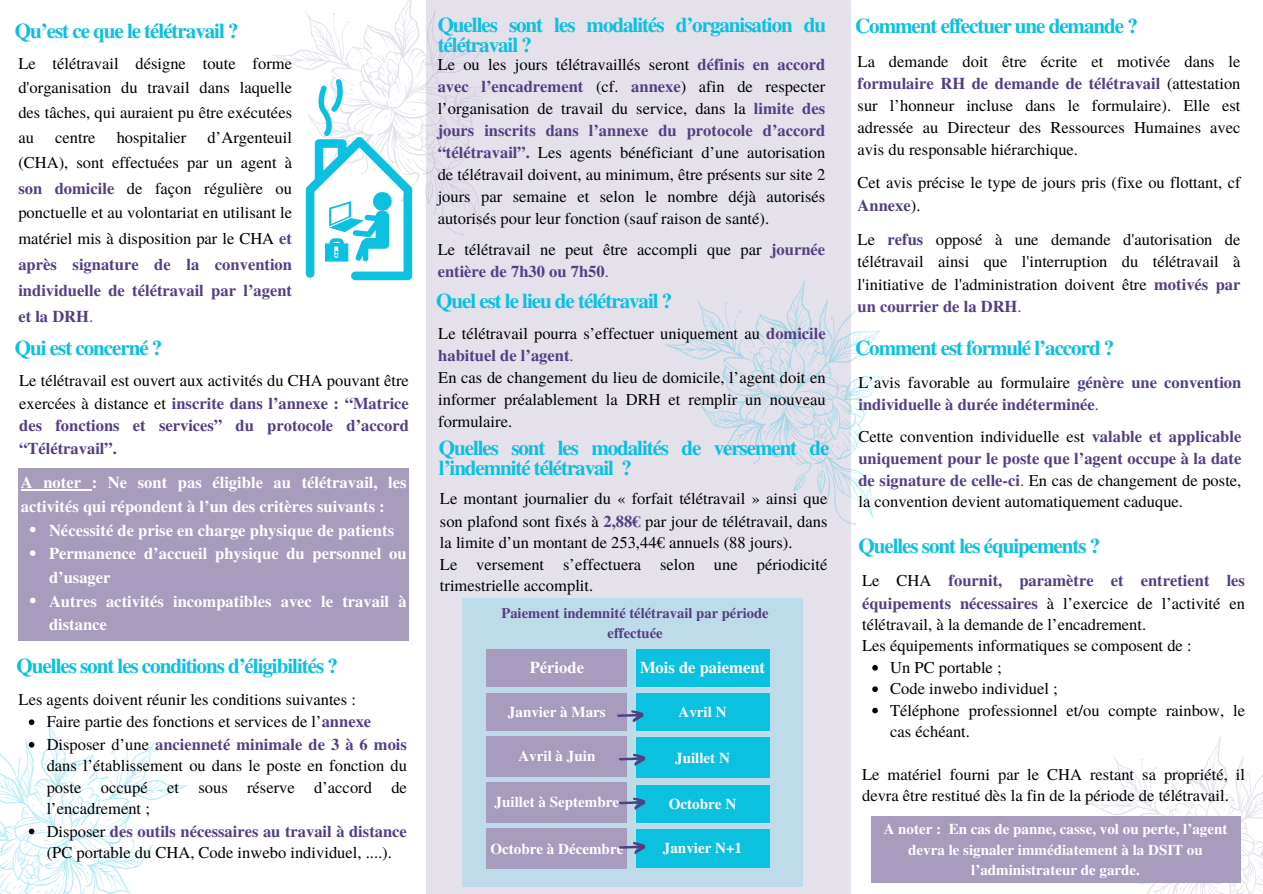
<style>
.page{position:relative;width:1263px;height:894px;background:#fff}
.page>*{position:absolute;margin:0;border:0;box-sizing:border-box;transform-origin:0 0}
.t1{font:700 21px/20.2px "Te X Gyre Termes";letter-spacing:-.05em;color:#0cc0df}
.t2{font:16.5px/22px "Te X Gyre Termes";color:#000}
.t3{font:700 16.5px/23.7px "Te X Gyre Termes";color:#fff}
.t4{font:700 16.5px/22.5px "Te X Gyre Termes";color:#543e82;text-align:justify}
.t5{font:700 15px/20.2px "Te X Gyre Termes";color:#fefeff;text-align:center}
.t6{font:700 15px "Te X Gyre Termes";color:#fff}
.t7{font:700 14.55px/19.8px "Te X Gyre Termes";color:#543e82;text-align:center}
.s1{font-weight:700;color:#543e82}
.s2{color:#543e82}
.s3{font-weight:400;color:#000}
.s4{font-weight:400}
</style>
<div class="page">
<div style="left:426px;top:0;width:424px;height:892px;background:#e4e1eb"></div>
<svg style="left:1081px;top:736px;width:182px;height:157px"></svg>
<svg style="left:273px;top:0;width:218px;height:236px"></svg>
<svg style="left:665px;top:280px;width:219px;height:245px"></svg>
<div style="left:19px;top:468px;width:390px;height:172px;background:#a79bbe"></div>
<hr style="left:21px;top:489px;width:71px;height:1px;background:#fff">
<svg style="left:30px;top:526px;width:6px;height:6px"></svg>
<svg style="left:30px;top:550px;width:6px;height:6px"></svg>
<svg style="left:30px;top:597px;width:6px;height:6px"></svg>
<div style="left:462px;top:597px;width:340px;height:289px;background:#bddbe8"></div>
<div style="left:636px;top:828px;width:133px;height:39px;background:#0cc0df"></div>
<div style="left:487px;top:649px;width:140px;height:38px;background:#a79bbe"></div>
<div style="left:636px;top:649px;width:133px;height:38px;background:#0cc0df"></div>
<div style="left:487px;top:692px;width:140px;height:38px;background:#a79bbe"></div>
<div style="left:487px;top:736px;width:140px;height:40px;background:#a79bbe"></div>
<div style="left:487px;top:782px;width:140px;height:40px;background:#a79bbe"></div>
<div style="left:636px;top:693px;width:133px;height:38px;background:#0cc0df"></div>
<div style="left:636px;top:737px;width:133px;height:40px;background:#0cc0df"></div>
<div style="left:636px;top:784px;width:133px;height:38px;background:#0cc0df"></div>
<svg style="left:619px;top:797px;width:27px;height:13px"></svg>
<svg style="left:619px;top:754px;width:27px;height:12px"></svg>
<svg style="left:617px;top:710px;width:27px;height:12px"></svg>
<div style="left:487px;top:828px;width:140px;height:40px;background:#a79bbe"></div>
<svg style="left:619px;top:842px;width:27px;height:12px"></svg>
<svg style="left:306px;top:79px;width:106px;height:201px"></svg>
<svg style="left:0;top:719px;width:188px;height:174px"></svg>
<svg style="left:872px;top:665px;width:6px;height:5px"></svg>
<svg style="left:872px;top:686px;width:6px;height:5px"></svg>
<svg style="left:872px;top:707px;width:6px;height:6px"></svg>
<div style="left:871px;top:815px;width:369px;height:67px;background:#a79bbe"></div>
<h3 class="t1" style="left:15px;top:20px;width:225px">Qu’est ce que le télétravail ?</h3>
<h1 class="t2" style="left:18px;top:50px;width:275px;line-height:24.8px;text-align:justify">Le télétravail désigne toute forme d'organisation du travail dans laquelle des tâches, qui auraient pu être exécutées au</h1>
<h1 class="t2" style="left:18px;top:124px;width:275px;line-height:25.5px;text-align:justify;text-indent:189px">d’Argenteuil (CHA), sont effectuées par un agent à <span class="s1">son domicile</span> de façon régulière ou ponctuelle et au volontariat en utilisant le matériel mis à disposition par le CHA <span class="s1">et après signature de la convention individuelle de télétravail par l’agent et la DRH</span><span class="s2">.</span></h1>
<h1 class="t2" style="left:55px;top:125px;width:42px">centre</h1>
<h1 class="t2" style="left:117px;top:125px;width:71px">hospitalier</h1>
<p class="t1" style="left:15px;top:337px;width:149px">Qui est concerné ?</p>
<h2 class="t4" style="left:19px;top:368px;width:391px"><span class="s3">Le télétravail est ouvert aux activités du CHA pouvant être exercées à distance et</span> inscrite dans l’annexe : “Matrice des fonctions et services” du protocole d’accord “Télétravail”.</h2>
<h1 class="t3" style="left:21px;top:470px;width:387px">A noter : Ne sont pas éligible au télétravail, les activités qui répondent à l’un des critères suivants :</h1>
<h3 class="t3" style="left:49px;top:517px;width:347px">Nécessité de prise en charge physique de patients</h3>
<h1 class="t3" style="left:49px;top:541px;width:359px">Permanence d’accueil physique du personnel ou d’usager</h1>
<h3 class="t3" style="left:49px;top:588px;width:359px">Autres activités incompatibles avec le travail à distance</h3>
<h3 class="t1" style="left:17px;top:655px;width:323px">Quelles sont les conditions d’éligibilités ?</h3>
<h1 class="t2" style="left:19px;top:687px;width:339px">Les agents doivent réunir les conditions suivantes :</h1>
<h1 class="t2" style="left:47px;top:709px;width:326px">Faire partie des fonctions et services de l’<span class="s1">annexe</span></h1>
<h3 class="t2" style="left:47px;top:732px;width:362px;line-height:21.3px;text-align:justify">Disposer d’une <span class="s1">ancienneté minimale de 3 à 6 mois </span>dans l’établissement ou dans le poste en fonction du poste occupé et sous réserve d’accord de l’encadrement ;</h3>
<h3 class="t2" style="left:47px;top:819px;width:362px;line-height:21.3px">Disposer <span class="s1">des outils nécessaires au travail à distance </span>(PC portable du CHA, Code inwebo individuel, ....).</h3>
<p class="t1" style="left:438px;top:14px;width:390px">Quelles sont les modalités d’organisation du télétravail ?</p>
<h2 class="t2" style="left:438px;top:53px;width:389px;text-align:justify">Le ou les jours télétravaillés seront <span class="s1">définis en accord avec l’encadrement</span> (cf. <span class="s1">annexe</span>) afin de respecter l’organisation de travail du service, dans la <span class="s1">limite des jours inscrits dans l’annexe du protocole d’accord “télétravail”.</span> Les agents bénéficiant d’une autorisation de télétravail doivent, au minimum, être présents sur site 2 jours par semaine et selon le nombre déjà autorisés autorisés pour leur fonction (sauf raison de santé).</h2>
<p class="t2" style="left:438px;top:237px;width:389px">Le télétravail ne peut être accompli que par <span class="s1">journée entière de 7h30 ou 7h50</span><span class="s2">.</span></p>
<h3 class="t1" style="left:436px;top:289px;width:238px">Quel est le lieu de télétravail ?</h3>
<p class="t2" style="left:438px;top:322px;width:389px">Le télétravail pourra s’effectuer uniquement au <span class="s1">domicile habituel de l’agent</span><span class="s2">.<br></span>En cas de changement du lieu de domicile, l’agent doit en informer préalablement la DRH et remplir un nouveau formulaire.</p>
<p class="t1" style="left:439px;top:436px;width:392px">Quelles sont les modalités de versement de l’indemnité télétravail ?</p>
<h3 class="t2" style="left:440px;top:487px;width:389px;line-height:21.6px">Le montant journalier du « forfait télétravail » ainsi que son plafond sont fixés à <span class="s1">2,88€</span> par jour de télétravail, dans la limite d’un montant de 253,44€ annuels (88 jours).<br>Le versement s’effectuera selon une périodicité trimestrielle accomplit.</h3>
<h2 class="t7" style="left:501px;top:602px;width:269px">Paiement indemnité télétravail par période effectuée</h2>
<h2 class="t3" style="left:530px;top:655px;width:56px">Période</h2>
<h2 class="t3" style="left:640px;top:655px;width:127px">Mois de paiement</h2>
<h2 class="t6" style="left:508px;top:699px;width:99px">Janvier à Mars</h2>
<h2 class="t6" style="left:518px;top:744px;width:78px">Avril à Juin</h2>
<p class="t6" style="left:495px;top:790px;width:126px">Juillet à Septembre</p>
<h2 class="t6" style="left:678px;top:700px;width:50px">Avril N</h2>
<h2 class="t6" style="left:675px;top:745px;width:56px">Juillet N</h2>
<p class="t6" style="left:669px;top:791px;width:69px">Octobre N</p>
<h2 class="t6" style="left:490px;top:836px;width:134px">Octobre à Décembre</h2>
<p class="t6" style="left:663px;top:835px;width:81px">Janvier N+1</p>
<h3 class="t1" style="left:855px;top:15px;width:284px">Comment effectuer une demande ?</h3>
<p class="t2" style="left:858px;top:49px;width:384px;text-align:justify">La demande doit être écrite et motivée dans le <span class="s1">formulaire RH de demande de télétravail</span> (attestation sur l’honneur incluse dans le formulaire). Elle est adressée au Directeur des Ressources Humaines avec avis du responsable hiérarchique.</p>
<h1 class="t2" style="left:858px;top:171px;width:384px;line-height:22.5px">Cet avis précise le type de jours pris (fixe ou flottant, cf<br><span class="s1">Annexe</span>).</h1>
<h1 class="t2" style="left:858px;top:228px;width:384px;text-align:justify">Le <span class="s1">refus</span> opposé à une demande d'autorisation de télétravail ainsi que l'interruption du télétravail à l'initiative de l'administration doivent être <span class="s1">motivés par un courrier de la DRH</span><span class="s2">.</span></h1>
<h2 class="t1" style="left:855px;top:336px;width:261px">Comment est formulé l’accord ?</h2>
<h3 class="t4" style="left:858px;top:370px;width:384px;line-height:21.9px"><span class="s3">L’avis favorable au formulaire</span> génère une convention individuelle à durée indéterminée<span class="s4">.</span></h3>
<h3 class="t2" style="left:858px;top:424px;width:384px;text-align:justify">Cette convention individuelle est <span class="s1">valable et applicable uniquement pour le poste que l’agent occupe à la date de signature de celle-ci</span><span class="s2">.</span> En cas de changement de poste, la convention devient automatiquement caduque.</h3>
<p class="t1" style="left:858px;top:534px;width:243px">Quelles sont les équipements ?</p>
<p class="t2" style="left:862px;top:568px;width:384px">Le CHA <span class="s1">fournit, paramètre et entretient les équipements nécessaires</span> à l’exercice de l’activité en télétravail, à la demande de l’encadrement.<br>Les équipements informatiques se composent de :</p>
<p class="t2" style="left:890px;top:655px;width:113px">Un PC portable ;</p>
<p class="t2" style="left:890px;top:676px;width:169px">Code inwebo individuel ;</p>
<h1 class="t2" style="left:890px;top:698px;width:356px;line-height:21.3px">Téléphone professionnel et/ou compte rainbow, le cas échéant.</h1>
<h3 class="t2" style="left:862px;top:762px;width:384px;line-height:21.3px">Le matériel fourni par le CHA restant sa propriété, il devra être restitué dès la fin de la période de télétravail.</h3>
<p class="t5" style="left:884px;top:818px;width:345px">A noter : En cas de panne, casse, vol ou perte, l’agent devra le signaler immédiatement à la DSIT ou l’administrateur de garde.</p>
</div>
